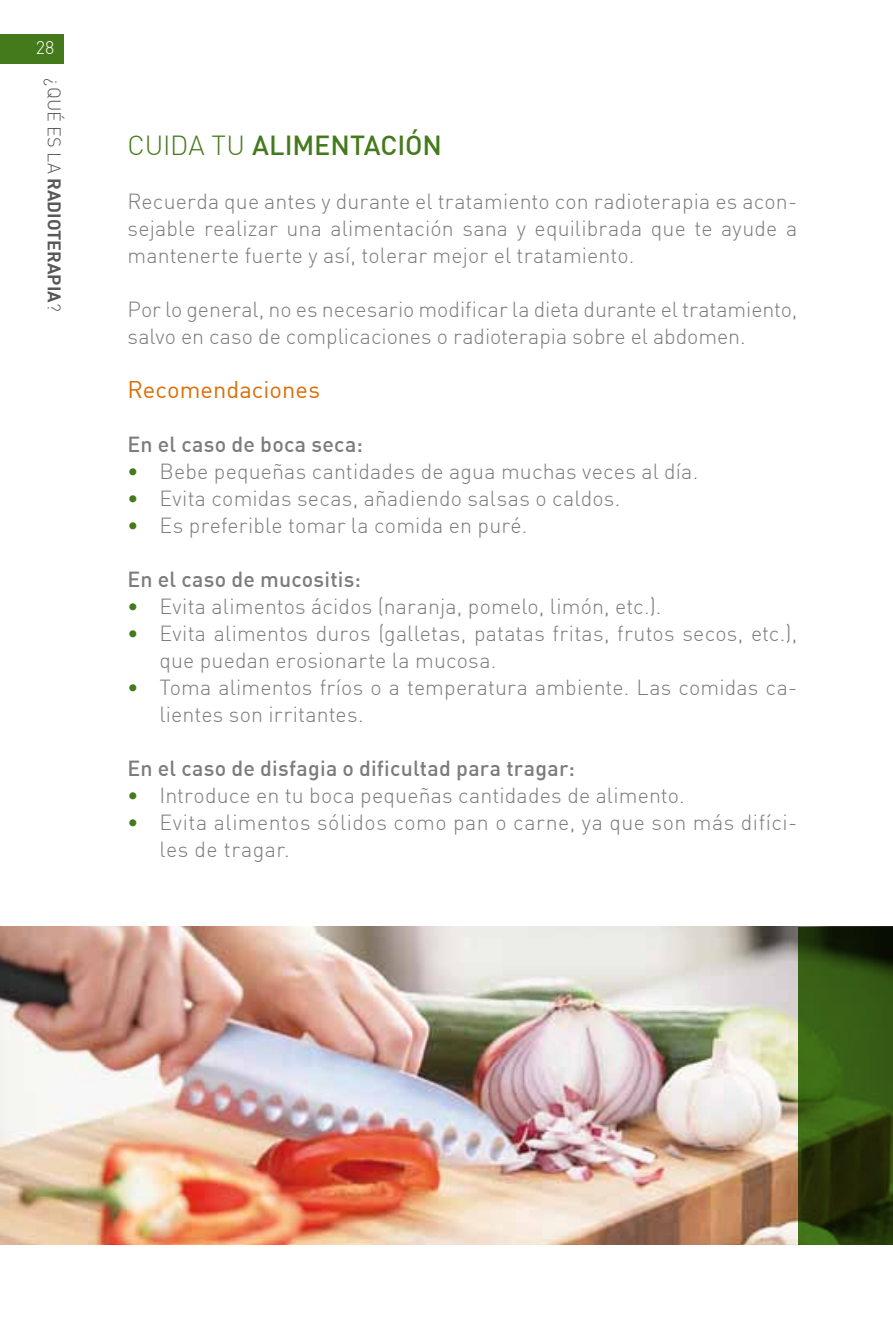
<style>
.page{position:relative;width:893px;height:1340px;background:#fff}
.page>*{position:absolute;margin:0;border:0;box-sizing:border-box;transform-origin:0 0}
._01_Tit_1_nivel{font:500 27px "DIN";letter-spacing:-.005em;color:#457a1c}
._01_Tit_nivel_02{font:23.62px "DIN";letter-spacing:.005em;color:#db6e07}
._01_Bullets_lev_1{font:300 21.38px/27px "DIN";letter-spacing:.01em;color:#7b7c7e}
._01_Texto_general{font:300 21.38px/27px "DIN";color:#7b7c7e;text-align:justify}
._01_Texto_general-2{font:500 21.38px "DIN";letter-spacing:.01em;color:#7b7c7e}
.t1{font:700 18px "DIN";color:#58585a}
.t2{font:300 18px "DIN";color:#fff}
.s1{font-weight:300}
.s2{font-weight:500;color:#457a1c}
</style>
<div class="page">
<img style="left:0;top:926px;width:798px;height:318px">
<svg style="left:798px;top:926px;width:95px;height:318px;background:#2d480e"></svg>
<div style="left:0;top:34px;width:63px;height:30px;background:#457a1c"></div>
<p class="t2" style="left:36px;top:36px;width:20px">28</p>
<p class="t1" style="left:66px;top:78px;width:235px;rotate:90deg"><span class="s1">¿QUÉ ES LA</span> RADIOTERAPIA<span class="s1">?</span></p>
<p class="_01_Tit_1_nivel" style="left:128px;top:128px;width:316px"><span class="s1">CUIDA TU</span> ALIMENTACIÓN</p>
<p class="_01_Texto_general" style="left:128px;top:187px;width:671px">Recuerda que antes y durante el tratamiento con radioterapia es acon&shy;sejable realizar una alimentación sana y equilibrada que te ayude a mantenerte fuerte y así, tolerar mejor el tratamiento.</p>
<p class="_01_Texto_general" style="left:128px;top:295px;width:671px">Por lo general, no es necesario modificar la dieta durante el tratamiento, salvo en caso de complicaciones o radioterapia sobre el abdomen.</p>
<p class="_01_Tit_nivel_02" style="left:128px;top:374px;width:194px">Recomendaciones</p>
<p class="_01_Texto_general-2" style="left:128px;top:430px;width:237px">En el caso de boca seca:</p>
<p class="_01_Bullets_lev_1" style="left:128px;top:457px;width:572px"><span class="s2">•</span> Bebe pequeñas cantidades de agua muchas veces al día.</p>
<p class="_01_Bullets_lev_1" style="left:128px;top:484px;width:494px"><span class="s2">•</span> Evita comidas secas, añadiendo salsas o caldos.</p>
<p class="_01_Bullets_lev_1" style="left:128px;top:511px;width:401px"><span class="s2">•</span> Es preferible tomar la comida en puré.</p>
<p class="_01_Texto_general-2" style="left:128px;top:565px;width:235px">En el caso de mucositis:</p>
<p class="_01_Bullets_lev_1" style="left:128px;top:592px;width:535px"><span class="s2">•</span> Evita alimentos ácidos (naranja, pomelo, limón, etc.).</p>
<p class="_01_Bullets_lev_1" style="left:159px;top:619px;width:639px;text-indent:-32px"><span class="s2">•</span> Evita alimentos duros (galletas, patatas fritas, frutos secos, etc.), que puedan erosionarte la mucosa.</p>
<p class="_01_Bullets_lev_1" style="left:159px;top:673px;width:639px;text-indent:-32px"><span class="s2">•</span> Toma alimentos fríos o a temperatura ambiente. Las comidas ca&shy;lientes son irritantes.</p>
<p class="_01_Texto_general-2" style="left:128px;top:754px;width:449px">En el caso de disfagia o dificultad para tragar:</p>
<p class="_01_Bullets_lev_1" style="left:128px;top:781px;width:559px"><span class="s2">•</span> Introduce en tu boca pequeñas cantidades de alimento.</p>
<p class="_01_Bullets_lev_1" style="left:159px;top:808px;width:639px;text-indent:-32px"><span class="s2">•</span> Evita alimentos sólidos como pan o carne, ya que son más difíci&shy;les de tragar.</p>
</div>
